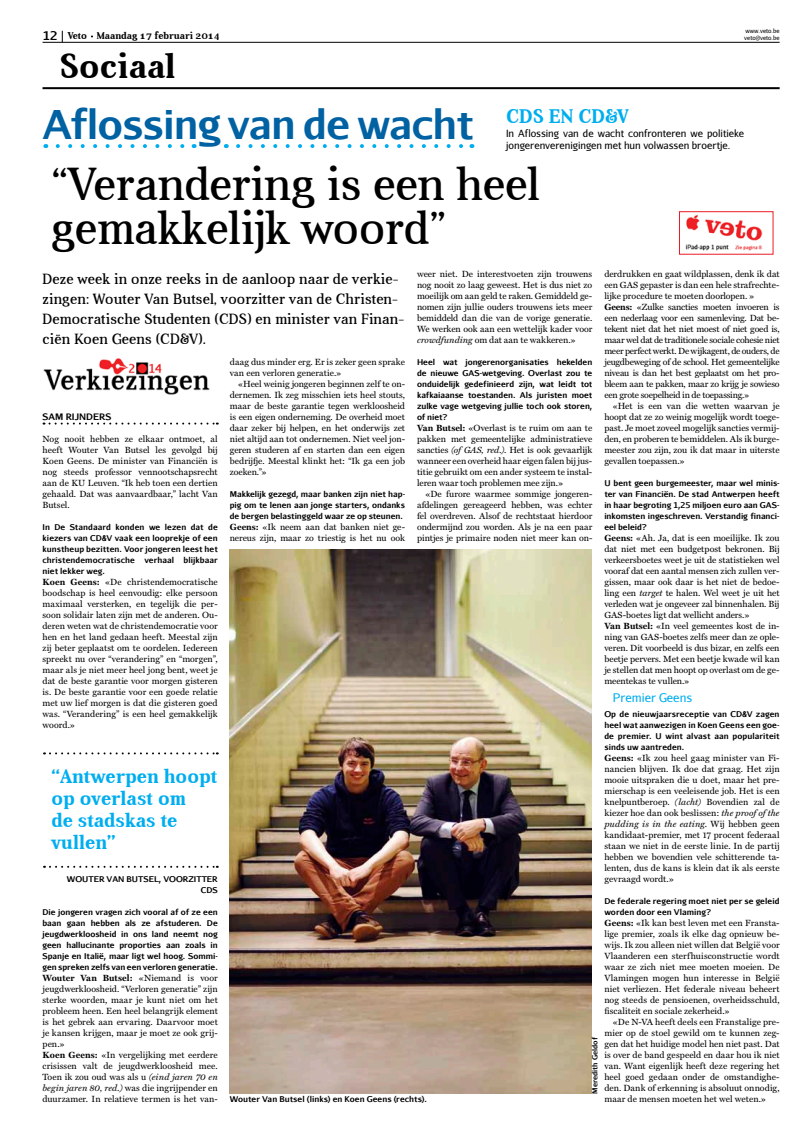
<style>
.page{position:relative;width:808px;height:1134px;background:#fff}
.page>*{position:absolute;margin:0;border:0;box-sizing:border-box;transform-origin:0 0}
.t1{font:47px/44px "Aver";color:#000}
.t2{font:700 40px "Aurulent Sans";letter-spacing:-.025em;color:#0061a3}
.t3{font:700 35px "Aver";color:#000}
.t4{font:700 20px/22px "Aver";color:#00aeef}
.t5{font:15px/20px "Aver";letter-spacing:.01em;color:#000}
.t6{font:12px "Aurulent Sans";color:#00aeef}
.t7{font:10px "Aurulent Sans";color:#000}
.t8{font:700 10px "Aver";color:#000}
.t9{font:9px/11px "Miller Text";color:#000;text-align:justify}
.t10{font:700 9px "Aurulent Sans";color:#000}
.t11{font:700 8px/11px "Aurulent Sans";color:#000;text-align:justify}
.t12{font:700 7px "Aurulent Sans";color:#000}
.t13{font:6px/7.2px "Aurulent Sans";color:#000}
.s1{font-family:"Aurulent Sans";font-size:12px}
.s2{font-weight:700}
.s3{font-style:italic}
</style>
<div class="page">
<svg style="left:44px;top:423px;width:174px;height:2px"></svg>
<svg style="left:58px;top:144px;width:127px;height:4px"></svg>
<svg style="left:238px;top:144px;width:225px;height:4px"></svg>
<svg style="left:44px;top:752px;width:174px;height:2px"></svg>
<svg style="left:44px;top:866px;width:174px;height:2px"></svg>
<img style="left:43px;top:358px;width:167px;height:37px">
<img style="left:230px;top:550px;width:361px;height:544px">
<img style="left:685px;top:214px;width:78px;height:37px">
<div style="left:679px;top:211px;width:94px;height:44px;border:1px solid #ec1b24"></div>
<hr style="left:43px;top:42px;width:737px;height:1px;background:#000">
<hr style="left:43px;top:87px;width:737px;height:2px;background:#000">
<p class="t8" style="left:43px;top:30px;width:179px"><span class="s1">12</span> Veto Maandag 17 februari 2014</p>
<p class="t13" style="left:744px;top:27px;width:37px">www.veto.be veto@veto.be</p>
<h3 class="t3" style="left:60px;top:46px;width:118px">Sociaal</h3>
<h2 class="t2" style="left:43px;top:94px;width:477px">Aflossing van de wacht <sup>CDS</sup></h2>
<h3 class="t4" style="left:549px;top:105px;width:81px">en CD&amp;V</h3>
<p class="t7" style="left:506px;top:127px;width:240px">In Aflossing van de wacht confronteren we politieke</p>
<p class="t7" style="left:506px;top:139px;width:226px">jongerenverenigingen met hun volwassen broertje.</p>
<h1 class="t1" style="left:51px;top:162px;width:490px">“Verandering is een heel gemakkelijk woord”</h1>
<h3 class="t5" style="left:43px;top:269px;width:363px">Deze week in onze reeks in de aanloop naar de verkie&shy;zingen: Wouter Van Butsel, voorzitter van de Christen-Democratische Studenten (CDS) en minister van Finan&shy;ciën Koen Geens (CD&amp;V).</h3>
<p class="t9" style="left:604px;top:268px;width:177px;text-align:left">derdrukken en gaat wildplassen, denk ik dat een GAS gepaster is dan een hele strafrechte&shy;lijke procedure te moeten doorlopen. » <span class="s2">Geens:</span> «Zulke sancties moeten invoeren is een nederlaag voor een samenleving. Dat be&shy;tekent niet dat het niet moest of niet goed is, maar wel dat de traditionele sociale cohesie niet meer perfect werkt. De wijkagent, de ouders, de jeugdbeweging of de school. Het gemeentelijke niveau is dan het best geplaatst om het pro&shy;bleem aan te pakken, maar zo krijg je sowieso een grote soepelheid in de toepassing.»</p>
<p class="t9" style="left:604px;top:400px;width:177px;text-indent:9px">«Het is een van die wetten waarvan je hoopt dat ze zo weinig mogelijk wordt toege&shy;past. Je moet zoveel mogelijk sancties vermij&shy;den, en proberen te bemiddelen. Als ik burge&shy;meester zou zijn, zou ik dat maar in uiterste gevallen toepassen.»</p>
<p class="t11" style="left:604px;top:477px;width:177px">U bent geen burgemeester, maar wel minis&shy;ter van Financiën. De stad Antwerpen heeft in haar begroting 1,25 miljoen euro aan GAS&shy;inkomsten ingeschreven. Verstandig financi&shy;eel beleid?</p>
<p class="t9" style="left:604px;top:532px;width:177px;text-align:left"><span class="s2">Geens:</span> «Ah. Ja, dat is een moeilijke. Ik zou dat niet met een budgetpost bekronen. Bij verkeersboetes weet je uit de statistieken wel vooraf dat een aantal mensen zich zullen ver&shy;gissen, maar ook daar is het niet de bedoe&shy;ling een <span class="s3">target</span> te halen. Wel weet je uit het verleden wat je ongeveer zal binnenhalen. Bij GAS-boetes ligt dat wellicht anders.»<br><span class="s2">Van Butsel:</span> «In veel gemeentes kost de in&shy;ning van GAS-boetes zelfs meer dan ze ople&shy;veren. Dit voorbeeld is dus bizar, en zelfs een beetje pervers. Met een beetje kwade wil kan je stellen dat men hoopt op overlast om de ge&shy;meentekas te vullen.»</p>
<h3 class="t6" style="left:613px;top:690px;width:81px">Premier Geens</h3>
<p class="t11" style="left:604px;top:708px;width:177px">Op de nieuwjaarsreceptie van CD&amp;V zagen heel wat aanwezigen in Koen Geens een goe&shy;de premier. U wint alvast aan populariteit sinds uw aantreden.</p>
<p class="t9" style="left:604px;top:752px;width:177px"><span class="s2">Geens:</span> «Ik zou heel gaag minister van Fi&shy;nancien blijven. Ik doe dat graag. Het zijn mooie uitspraken die u doet, maar het pre&shy;mierschap is een veeleisende job. Het is een knelpuntberoep. <span class="s3">(lacht)</span> Bovendien zal de kiezer hoe dan ook beslissen: <span class="s3">the proof of the pudding is in the eating</span>. Wij hebben geen kandidaat-premier, met 17 procent federaal staan we niet in de eerste linie. In de partij hebben we bovendien vele schitterende ta&shy;lenten, dus de kans is klein dat ik als eerste gevraagd wordt.»</p>
<p class="t11" style="left:604px;top:895px;width:177px">De federale regering moet niet per se geleid worden door een Vlaming?</p>
<p class="t9" style="left:604px;top:917px;width:177px"><span class="s2">Geens:</span> «Ik kan best leven met een Fransta&shy;lige premier, zoals ik elke dag opnieuw be&shy;wijs. Ik zou alleen niet willen dat België voor Vlaanderen een sterfhuisconstructie wordt waar ze zich niet mee moeten moeien. De Vlamingen mogen hun interesse in België niet verliezen. Het federale niveau beheert nog steeds de pensioenen, overheidsschuld, fiscaliteit en sociale zekerheid.»</p>
<p class="t9" style="left:604px;top:1016px;width:177px;text-indent:8px">«De N-VA heeft deels een Franstalige pre&shy;mier op de stoel gewild om te kunnen zeg&shy;gen dat het huidige model hen niet past. Dat is over de band gespeeld en daar hou ik niet van. Want eigenlijk heeft deze regering het heel goed gedaan onder de omstandighe&shy;den. Dank of erkenning is absoluut onnodig, maar de mensen moeten het wel weten.»</p>
<p class="t9" style="left:417px;top:268px;width:177px">weer niet. De interestvoeten zijn trouwens nog nooit zo laag geweest. Het is dus niet zo moeilijk om aan geld te raken. Gemiddeld ge&shy;nomen zijn jullie ouders trouwens iets meer bemiddeld dan die van de vorige generatie.<br>We werken ook aan een wettelijk kader voor <span class="s3">crowdfunding</span> om dat aan te wakkeren.»</p>
<p class="t11" style="left:417px;top:356px;width:177px">Heel wat jongerenorganisaties hekelden de nieuwe GAS-wetgeving. Overlast zou te onduidelijk gedefinieerd zijn, wat leidt tot kafkaiaanse toestanden. Als juristen moet zulke vage wetgeving jullie toch ook storen, of niet?</p>
<p class="t9" style="left:417px;top:422px;width:177px"><span class="s2">Van Butsel:</span> «Overlast is te ruim om aan te pakken met gemeentelijke administratieve sancties <span class="s3">(of GAS, red.)</span>. Het is ook gevaarlijk wanneer een overheid haar eigen falen bij jus&shy;titie gebruikt om een ander systeem te instal&shy;leren waar toch problemen mee zijn.»</p>
<p class="t9" style="left:417px;top:488px;width:177px;text-indent:8px">«De furore waarmee sommige jongeren&shy;afdelingen gereageerd hebben, was echter fel overdreven. Alsof de rechtstaat hierdoor ondermijnd zou worden. Als je na een paar pintjes je primaire noden niet meer kan on-</p>
<p class="t9" style="left:230px;top:356px;width:177px">daag dus minder erg. Er is zeker geen sprake van een verloren generatie.»</p>
<p class="t9" style="left:230px;top:378px;width:177px;text-indent:8px">«Heel weinig jongeren beginnen zelf te on&shy;dernemen. Ik zeg misschien iets heel stouts, maar de beste garantie tegen werkloosheid is een eigen onderneming. De overheid moet daar zeker bij helpen, en het onderwijs zet niet altijd aan tot ondernemen. Niet veel jon&shy;geren studeren af en starten dan een eigen bedrijfje. Meestal klinkt het: “Ik ga een job zoeken.”»</p>
<p class="t11" style="left:230px;top:488px;width:177px">Makkelijk gezegd, maar banken zijn niet hap&shy;pig om te lenen aan jonge starters, ondanks de bergen belastinggeld waar ze op steunen.</p>
<p class="t9" style="left:230px;top:521px;width:177px"><span class="s2">Geens:</span> «Ik neem aan dat banken niet ge&shy;nereus zijn, maar zo triestig is het nu ook</p>
<p class="t10" style="left:43px;top:410px;width:70px">Sam Rij nders</p>
<p class="t9" style="left:43px;top:433px;width:177px">Nog nooit hebben ze elkaar ontmoet, al heeft Wouter Van Butsel les gevolgd bij Koen Geens. De minister van Financiën is nog steeds professor vennootschapsrecht aan de KU Leuven. “Ik heb toen een dertien gehaald. Dat was aanvaardbaar,” lacht Van Butsel.</p>
<p class="t11" style="left:43px;top:521px;width:177px">In De Standaard konden we lezen dat de kiezers van CD&amp;V vaak een looprekje of een kunstheup bezitten. Voor jongeren leest het christendemocratische verhaal blijkbaar niet lekker weg.</p>
<p class="t9" style="left:43px;top:576px;width:177px"><span class="s2">Koen Geens:</span> «De christendemocratische boodschap is heel eenvoudig: elke persoon maximaal versterken, en tegelijk die per&shy;soon solidair laten zijn met de anderen. Ou&shy;deren weten wat de christendemocratie voor hen en het land gedaan heeft. Meestal zijn zij beter geplaatst om te oordelen. Iedereen spreekt nu over “verandering” en “morgen”, maar als je niet meer heel jong bent, weet je dat de beste garantie voor morgen gisteren is. De beste garantie voor een goede relatie met uw lief morgen is dat die gisteren goed was. “Verandering” is een heel gemakkelijk woord.»</p>
<h3 class="t4" style="left:52px;top:765px;width:167px">“Antwerpen hoopt op overlast om<br>de stadskas te vullen”</h3>
<p class="t11" style="left:201px;top:873px;width:19px;text-indent:-134px">Wouter Van Butsel, voorzitter<br>CDS</p>
<p class="t11" style="left:43px;top:906px;width:177px">Die jongeren vragen zich vooral af of ze een baan gaan hebben als ze afstuderen. De jeugdwerkloosheid in ons land neemt nog geen hallucinante proporties aan zoals in Spanje en Italië, maar ligt wel hoog. Sommi&shy;gen spreken zelfs van een verloren generatie.</p>
<p class="t9" style="left:43px;top:972px;width:177px;text-align:left"><span class="s2">Wouter Van Butsel:</span> «Niemand is voor jeugdwerkloosheid. “Verloren generatie” zijn sterke woorden, maar je kunt niet om het probleem heen. Een heel belangrijk element is het gebrek aan ervaring. Daarvoor moet je kansen krijgen, maar je moet ze ook grij&shy;pen.»<br><span class="s2">Koen Geens:</span> «In vergelijking met eerdere crisissen valt de jeugdwerkloosheid mee.<br>Toen ik zou oud was als u <span class="s3">(eind jaren 70 en begin jaren 80, red.)</span> was die ingrijpender en duurzamer. In relatieve termen is het van-</p>
<p class="t12" style="left:590px;top:1094px;width:58px;rotate:-90deg">Meredith Geldof</p>
<p class="t11" style="left:230px;top:1093px;width:198px">Wouter Van Butsel (links) en Koen Geens (rechts).</p>
</div>
